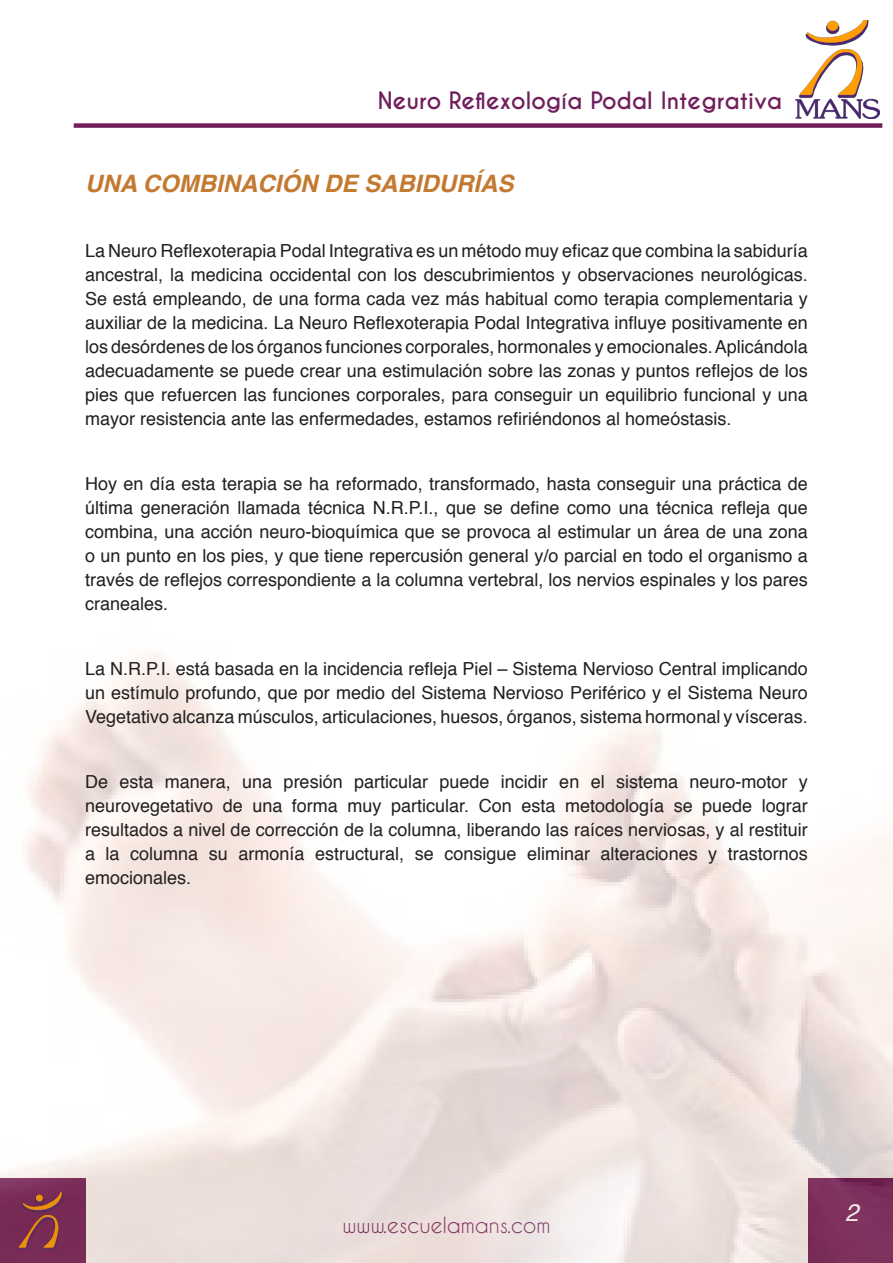
<style>
.page{position:relative;width:893px;height:1263px;background:#fff}
.page>*{position:absolute;margin:0;border:0;box-sizing:border-box;transform-origin:0 0}
.T1IN{font:italic 700 24px "Helvetica";color:#c37a30}
.t1{font:italic 24px "Helvetica";color:#fff}
.t2{font:700 22.5px "Caviar Dreams";color:#711f5c}
.t3{font:21px "Caviar Dreams";color:#711f5c}
.T1IN-2{font:18px/24px "Helvetica";color:#231f20;text-align:justify}
</style>
<div class="page">
<div style="left:74px;top:123px;width:808px;height:5px;background:#711f5c"></div>
<img style="left:795px;top:21px;width:85px;height:97px">
<img style="left:0;top:653px;width:893px;height:609px">
<p class="t2" style="left:378px;top:87px;width:406px">Neuro Reflexología Podal Integrativa</p>
<p class="T1IN" style="left:85px;top:163px;width:430px">UNA COMBINACIÓN DE SABIDURÍAS</p>
<p class="T1IN-2" style="left:85px;top:239px;width:724px">La Neuro Reflexoterapia Podal Integrativa es un método muy eficaz que combina la sabiduría ancestral, la medicina occidental con los descubrimientos y observaciones neurológicas.<br>Se está empleando, de una forma cada vez más habitual como terapia complementaria y auxiliar de la medicina. La Neuro Reflexoterapia Podal Integrativa influye positivamente en los desórdenes de los órganos funciones corporales, hormonales y emocionales. Aplicándola adecuadamente se puede crear una estimulación sobre las zonas y puntos reflejos de los pies que refuercen las funciones corporales, para conseguir un equilibrio funcional y una mayor resistencia ante las enfermedades, estamos refiriéndonos al homeóstasis.</p>
<p class="T1IN-2" style="left:85px;top:472px;width:724px">Hoy en día esta terapia se ha reformado, transformado, hasta conseguir una práctica de última generación llamada técnica N.R.P.I., que se define como una técnica refleja que combina, una acción neuro-bioquímica que se provoca al estimular un área de una zona o un punto en los pies, y que tiene repercusión general y/o parcial en todo el organismo a través de reflejos correspondiente a la columna vertebral, los nervios espinales y los pares craneales.</p>
<p class="T1IN-2" style="left:85px;top:657px;width:724px">La N.R.P.I. está basada en la incidencia refleja Piel – Sistema Nervioso Central implicando un estímulo profundo, que por medio del Sistema Nervioso Periférico y el Sistema Neuro Vegetativo alcanza músculos, articulaciones, huesos, órganos, sistema hormonal y vísceras.</p>
<p class="T1IN-2" style="left:85px;top:770px;width:724px">De esta manera, una presión particular puede incidir en el sistema neuro-motor y neurovegetativo de una forma muy particular. Con esta metodología se puede lograr resultados a nivel de corrección de la columna, liberando las raíces nerviosas, y al restituir a la columna su armonía estructural, se consigue eliminar alteraciones y trastornos emocionales.</p>
<p class="t3" style="left:342px;top:1212px;width:209px">www.escuelamans.com</p>
<h1 class="t1" style="left:845px;top:1194px;width:15px">2</h1>
</div>
